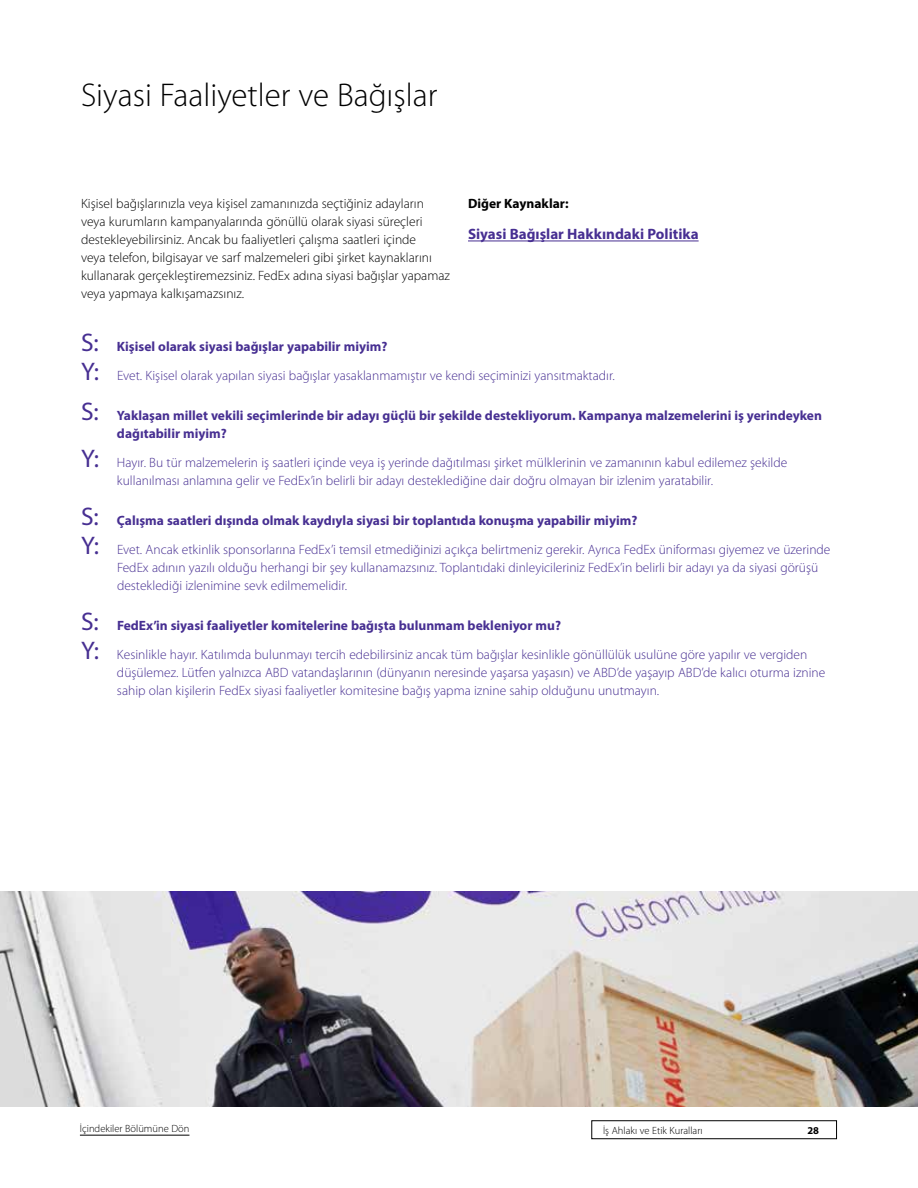
<style>
.page{position:relative;width:918px;height:1188px;background:#fff}
.page>*{position:absolute;margin:0;border:0;box-sizing:border-box;transform-origin:0 0}
.t1{font:300 33px "Myriad Pro";color:#000}
.t2{font:25.5px "Myriad Pro";color:#472f92}
.t3{font:700 15px "Myriad Pro";color:#472f92}
.t4{font:300 13.5px/18px "Myriad Pro";color:#472f92}
.t5{font:300 13.5px/18px "Myriad Pro";color:#000}
.t6{font:700 13.5px/18px "Myriad Pro";color:#472f92}
.t7{font:700 13.5px "Myriad Pro";color:#000}
.t8{font:300 10.5px "Myriad Pro";color:#000}
.t9{font:700 10.5px "Myriad Pro";color:#000}
.s1{font-weight:400;font-size:25.5px}
.s2{font-weight:700}
</style>
<div class="page">
<div style="left:592px;top:1121px;width:245px;height:18px;border:1px solid #000"></div>
<hr style="left:80px;top:1135px;width:109px;height:1px;background:#000">
<hr style="left:468px;top:241px;width:231px;height:1px;background:#472f92">
<img style="left:0;top:891px;width:918px;height:216px">
<h1 class="t1" style="left:81px;top:75px;width:358px">Siyasi Faaliyetler ve Bağışlar</h1>
<p class="t5" style="left:81px;top:194px;width:371px">Kişisel bağışlarınızla veya kişisel zamanınızda seçtiğiniz adayların veya kurumların kampanyalarında gönüllü olarak siyasi süreçleri destekleyebilirsiniz. Ancak bu faaliyetleri çalışma saatleri içinde<br>veya telefon, bilgisayar ve sarf malzemeleri gibi şirket kaynaklarını kullanarak gerçekleştiremezsiniz. FedEx adına siyasi bağışlar yapamaz veya yapmaya kalkışamazsınız.</p>
<p class="t7" style="left:468px;top:195px;width:102px">Diğer Kaynaklar:</p>
<p class="t3" style="left:468px;top:225px;width:232px">Siyasi Bağışlar Hakkındaki Politika</p>
<p class="t4" style="left:81px;top:332px;width:535px;line-height:28.5px"><span class="s1">S:</span> <span class="s2">Kişisel olarak siyasi bağışlar yapabilir miyim?<br></span><span class="s1">Y:</span> Evet. Kişisel olarak yapılan siyasi bağışlar yasaklanmamıştır ve kendi seçiminizi yansıtmaktadır.</p>
<p class="t6" style="left:117px;top:406px;width:707px;text-indent:-36px"><span class="s1">S:</span> Yaklaşan millet vekili seçimlerinde bir adayı güçlü bir şekilde destekliyorum. Kampanya malzemelerini iş yerindeyken dağıtabilir miyim?</p>
<p class="t4" style="left:117px;top:453px;width:672px;text-indent:-36px"><span class="s1">Y:</span> Hayır. Bu tür malzemelerin iş saatleri içinde veya iş yerinde dağıtılması şirket mülklerinin ve zamanının kabul edilemez şekilde kullanılması anlamına gelir ve FedEx’in belirli bir adayı desteklediğine dair doğru olmayan bir izlenim yaratabilir.</p>
<p class="t4" style="left:81px;top:506px;width:751px;line-height:28.5px"><span class="s1">S:</span> <span class="s2">Çalışma saatleri dışında olmak kaydıyla siyasi bir toplantıda konuşma yapabilir miyim?<br></span><span class="s1">Y:</span> Evet. Ancak etkinlik sponsorlarına FedEx’i temsil etmediğinizi açıkça belirtmeniz gerekir. Ayrıca FedEx üniforması giyemez ve üzerinde</p>
<p class="t4" style="left:117px;top:558px;width:703px">FedEx adının yazılı olduğu herhangi bir şey kullanamazsınız. Toplantıdaki dinleyicileriniz FedEx’in belirli bir adayı ya da siyasi görüşü desteklediği izlenimine sevk edilmemelidir.</p>
<p class="t6" style="left:81px;top:616px;width:482px"><span class="s1">S:</span> FedEx’in siyasi faaliyetler komitelerine bağışta bulunmam bekleniyor mu?</p>
<h2 class="t2" style="left:81px;top:634px;width:20px">Y:</h2>
<p class="t4" style="left:117px;top:645px;width:710px">Kesinlikle hayır. Katılımda bulunmayı tercih edebilirsiniz ancak tüm bağışlar kesinlikle gönüllülük usulüne göre yapılır ve vergiden düşülemez. Lütfen yalnızca ABD vatandaşlarının (dünyanın neresinde yaşarsa yaşasın) ve ABD’de yaşayıp ABD’de kalıcı oturma iznine sahip olan kişilerin FedEx siyasi faaliyetler komitesine bağış yapma iznine sahip olduğunu unutmayın.</p>
<p class="t8" style="left:80px;top:1122px;width:111px">İçindekiler Bölümüne Dön</p>
<p class="t8" style="left:603px;top:1124px;width:101px">İş Ahlakı ve Etik Kuralları</p>
<p class="t9" style="left:807px;top:1123px;width:13px">28</p>
</div>
